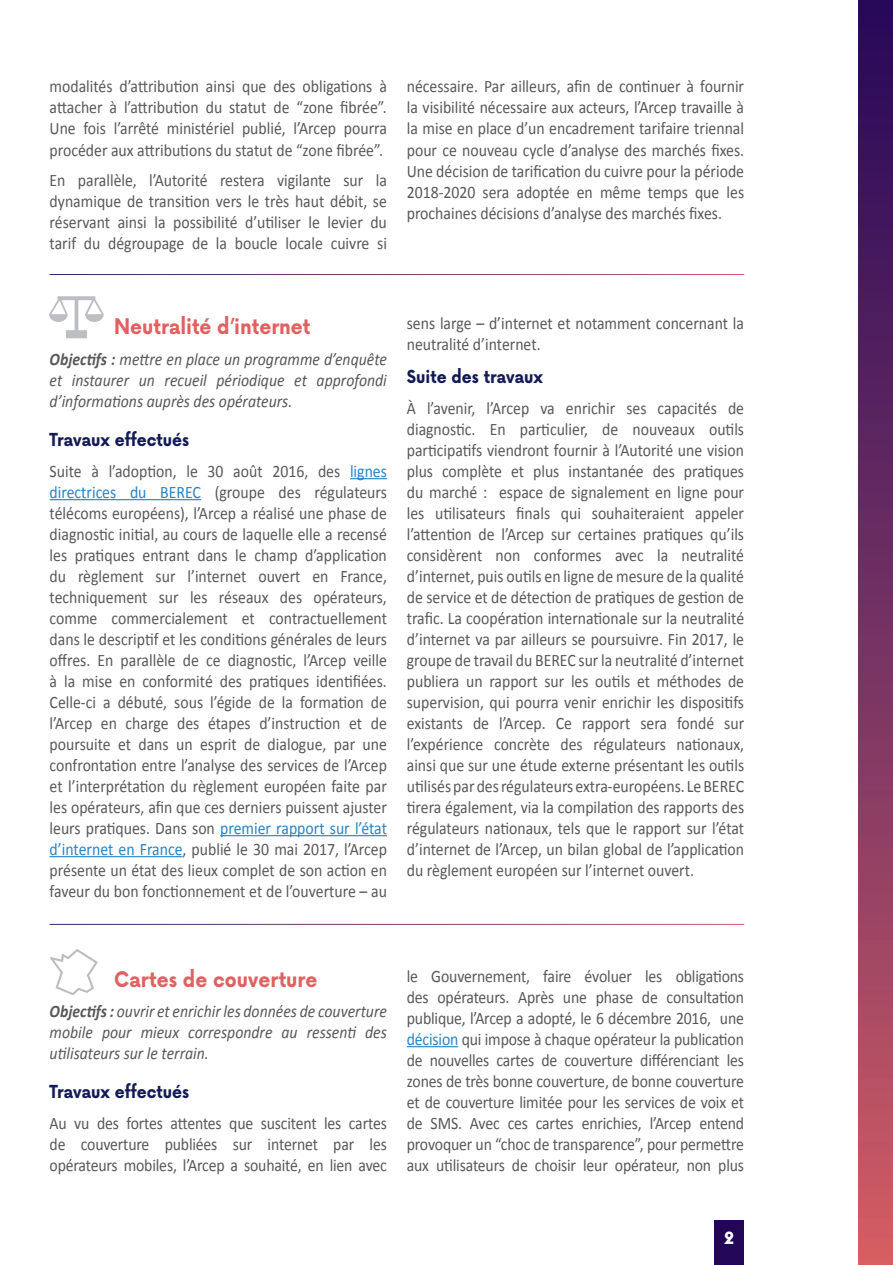
<style>
.page{position:relative;width:893px;height:1265px;background:#fff}
.page>*{position:absolute;margin:0;border:0;box-sizing:border-box;transform-origin:0 0}
.Titre_1{font:700 21px "Now Alt";color:#df6161;scale:.9 1}
.Texte_principal{font:17.5px/21px "Calibri";color:#57585a;text-align:justify;scale:.9 1}
.Texte_principal-2{font:italic 17.5px/21px "Calibri";color:#57585a;text-align:justify;scale:.9 1}
.Titre_1_1{font:700 17.5px "Now Alt";color:#131b57;scale:.9 1}
.t1{font:700 17.5px "Euclid Flex";color:#fff}
.s1{font-weight:700}
.s2{color:#2783c5}
</style>
<div class="page">
<div style="left:714px;top:1220px;width:30px;height:45px;background:#230658"></div>
<hr style="left:350px;top:478px;width:37px;height:1px;background:#2783c5">
<hr style="left:50px;top:499px;width:151px;height:1px;background:#2783c5">
<hr style="left:220px;top:835px;width:167px;height:1px;background:#2783c5">
<hr style="left:50px;top:856px;width:132px;height:1px;background:#2783c5">
<hr style="left:407px;top:1046px;width:51px;height:1px;background:#2783c5">
<img style="left:49px;top:296px;width:55px;height:43px">
<img style="left:50px;top:949px;width:48px;height:46px">
<div style="left:858px;top:0;width:35px;height:1265px;background:linear-gradient(to bottom,#22085b,#ce5d66)"></div>
<p class="Texte_principal" style="left:50px;top:75px;width:376px">modalités d’attribution ainsi que des obligations à attacher à l’attribution du statut de “zone fibrée”.<br>Une fois l’arrêté ministériel publié, l’Arcep pourra procéder aux attributions du statut de “zone fibrée”.</p>
<p class="Texte_principal" style="left:50px;top:169px;width:376px">En parallèle, l’Autorité restera vigilante sur la dynamique de transition vers le très haut débit, se réservant ainsi la possibilité d’utiliser le levier du tarif du dégroupage de la boucle locale cuivre si</p>
<p class="Texte_principal" style="left:407px;top:75px;width:376px">nécessaire. Par ailleurs, afin de continuer à fournir la visibilité nécessaire aux acteurs, l’Arcep travaille à la mise en place d’un encadrement tarifaire triennal pour ce nouveau cycle d’analyse des marchés fixes.<br>Une décision de tarification du cuivre pour la période 2018-2020 sera adoptée en même temps que les prochaines décisions d’analyse des marchés fixes.</p>
<p class="Titre_1" style="left:114px;top:311px;width:220px">Neutralité d’internet</p>
<p class="Texte_principal-2" style="left:50px;top:348px;width:376px"><span class="s1">Objectifs :</span> mettre en place un programme d’enquête et instaurer un recueil périodique et approfondi d’informations auprès des opérateurs.</p>
<p class="Titre_1_1" style="left:50px;top:426px;width:157px">Travaux effectués</p>
<p class="Texte_principal" style="left:50px;top:460px;width:376px">Suite à l’adoption, le 30 août 2016, des <span class="s2">lignes directrices du BEREC</span> (groupe des régulateurs télécoms européens), l’Arcep a réalisé une phase de diagnostic initial, au cours de laquelle elle a recensé les pratiques entrant dans le champ d’application du règlement sur l’internet ouvert en France, techniquement sur les réseaux des opérateurs, comme commercialement et contractuellement dans le descriptif et les conditions générales de leurs offres. En parallèle de ce diagnostic, l’Arcep veille à la mise en conformité des pratiques identifiées.<br>Celle-ci a débuté, sous l’égide de la formation de l’Arcep en charge des étapes d’instruction et de poursuite et dans un esprit de dialogue, par une confrontation entre l’analyse des services de l’Arcep et l’interprétation du règlement européen faite par les opérateurs, afin que ces derniers puissent ajuster leurs pratiques. Dans son <span class="s2">premier rapport sur l’état d’internet en France</span>, publié le 30 mai 2017, l’Arcep présente un état des lieux complet de son action en faveur du bon fonctionnement et de l’ouverture – au</p>
<p class="Texte_principal" style="left:407px;top:312px;width:376px">sens large – d’internet et notamment concernant la neutralité d’internet.</p>
<p class="Titre_1_1" style="left:407px;top:364px;width:153px">Suite des travaux</p>
<p class="Texte_principal" style="left:407px;top:397px;width:376px">À l’avenir, l’Arcep va enrichir ses capacités de diagnostic. En particulier, de nouveaux outils participatifs viendront fournir à l’Autorité une vision plus complète et plus instantanée des pratiques du marché : espace de signalement en ligne pour les utilisateurs finals qui souhaiteraient appeler l’attention de l’Arcep sur certaines pratiques qu’ils considèrent non conformes avec la neutralité d’internet, puis outils en ligne de mesure de la qualité de service et de détection de pratiques de gestion de trafic. La coopération internationale sur la neutralité d’internet va par ailleurs se poursuivre. Fin 2017, le groupe de travail du BEREC sur la neutralité d’internet publiera un rapport sur les outils et méthodes de supervision, qui pourra venir enrichir les dispositifs existants de l’Arcep. Ce rapport sera fondé sur l’expérience concrète des régulateurs nationaux, ainsi que sur une étude externe présentant les outils utilisés par des régulateurs extra-européens. Le BEREC tirera également, via la compilation des rapports des régulateurs nationaux, tels que le rapport sur l’état d’internet de l’Arcep, un bilan global de l’application du règlement européen sur l’internet ouvert.</p>
<p class="Titre_1" style="left:114px;top:963px;width:227px">Cartes de couverture</p>
<p class="Texte_principal-2" style="left:50px;top:1000px;width:376px"><span class="s1">Objectifs :</span> ouvrir et enrichir les données de couverture mobile pour mieux correspondre au ressenti des utilisateurs sur le terrain.</p>
<p class="Titre_1_1" style="left:50px;top:1078px;width:157px">Travaux effectués</p>
<p class="Texte_principal" style="left:50px;top:1111px;width:376px">Au vu des fortes attentes que suscitent les cartes de couverture publiées sur internet par les opérateurs mobiles, l’Arcep a souhaité, en lien avec</p>
<p class="Texte_principal" style="left:407px;top:965px;width:376px">le Gouvernement, faire évoluer les obligations des opérateurs. Après une phase de consultation publique, l’Arcep a adopté, le 6 décembre 2016, une <span class="s2">décision</span> qui impose à chaque opérateur la publication de nouvelles cartes de couverture différenciant les zones de très bonne couverture, de bonne couverture et de couverture limitée pour les services de voix et de SMS. Avec ces cartes enrichies, l’Arcep entend provoquer un “choc de transparence”, pour permettre aux utilisateurs de choisir leur opérateur, non plus</p>
<p class="t1" style="left:724px;top:1228px;width:12px">2</p>
</div>
